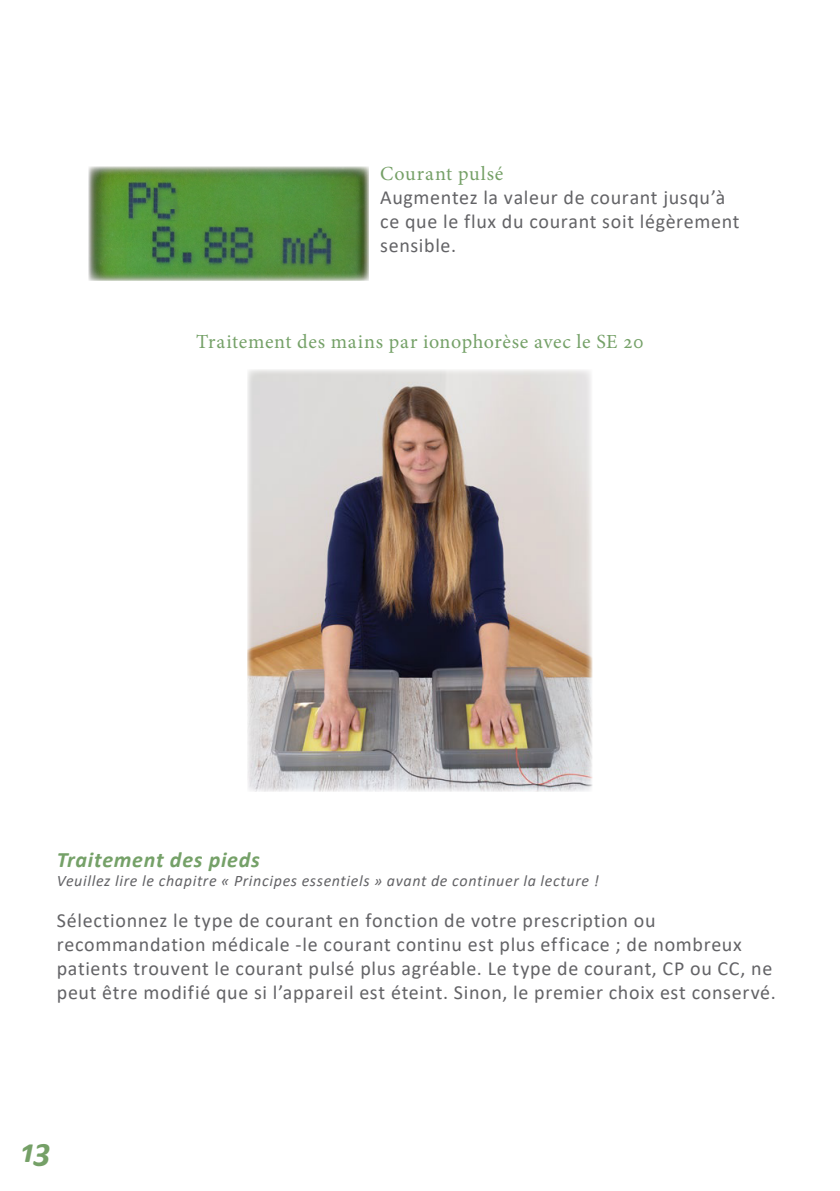
<style>
.page{position:relative;width:840px;height:1191px;background:#fff}
.page>*{position:absolute;margin:0;border:0;box-sizing:border-box;transform-origin:0 0}
.t1{font:italic 700 34px "Calibri";color:#75a067}
.Title_smal{font:italic 700 22px "Calibri";letter-spacing:.03em;color:#75a168}
.Paragraph_Style_1{font:20px/24px "Calibri";letter-spacing:.035em;color:#636366}
.Paragraph_Style_1-2{font:20px "Minion Pro";letter-spacing:.03em;color:#75a168}
.Paragraph_Style_1-3{font:20px "Minion Pro";letter-spacing:.04em;color:#75a067}
.Paragraph_Style_1-4{font:italic 16px "Calibri";letter-spacing:.04em;color:#636366}
</style>
<div class="page">
<img style="left:247px;top:369px;width:345px;height:422px">
<img style="left:88px;top:166px;width:281px;height:114px">
<p class="Paragraph_Style_1-3" style="left:380px;top:160px;width:124px">Courant pulsé</p>
<p class="Paragraph_Style_1" style="left:380px;top:185px;width:360px">Augmentez la valeur de courant jusqu’à ce que le flux du courant soit légèrement sensible.</p>
<p class="Paragraph_Style_1-2" style="left:196px;top:328px;width:448px">Traitement des mains par ionophorèse avec le SE 20</p>
<p class="Title_smal" style="left:57px;top:844px;width:204px">Traitement des pieds</p>
<p class="Paragraph_Style_1-4" style="left:57px;top:870px;width:543px">Veuillez lire le chapitre « Principes essentiels » avant de continuer la lecture !</p>
<p class="Paragraph_Style_1" style="left:57px;top:908px;width:720px">Sélectionnez le type de courant en fonction de votre prescription ou recommandation médicale -le courant continu est plus efficace ; de nombreux patients trouvent le courant pulsé plus agréable. Le type de courant, CP ou CC, ne peut être modifié que si l’appareil est éteint. Sinon, le premier choix est conservé.</p>
<h1 class="t1" style="left:22px;top:1126px;width:31px">13</h1>
</div>
